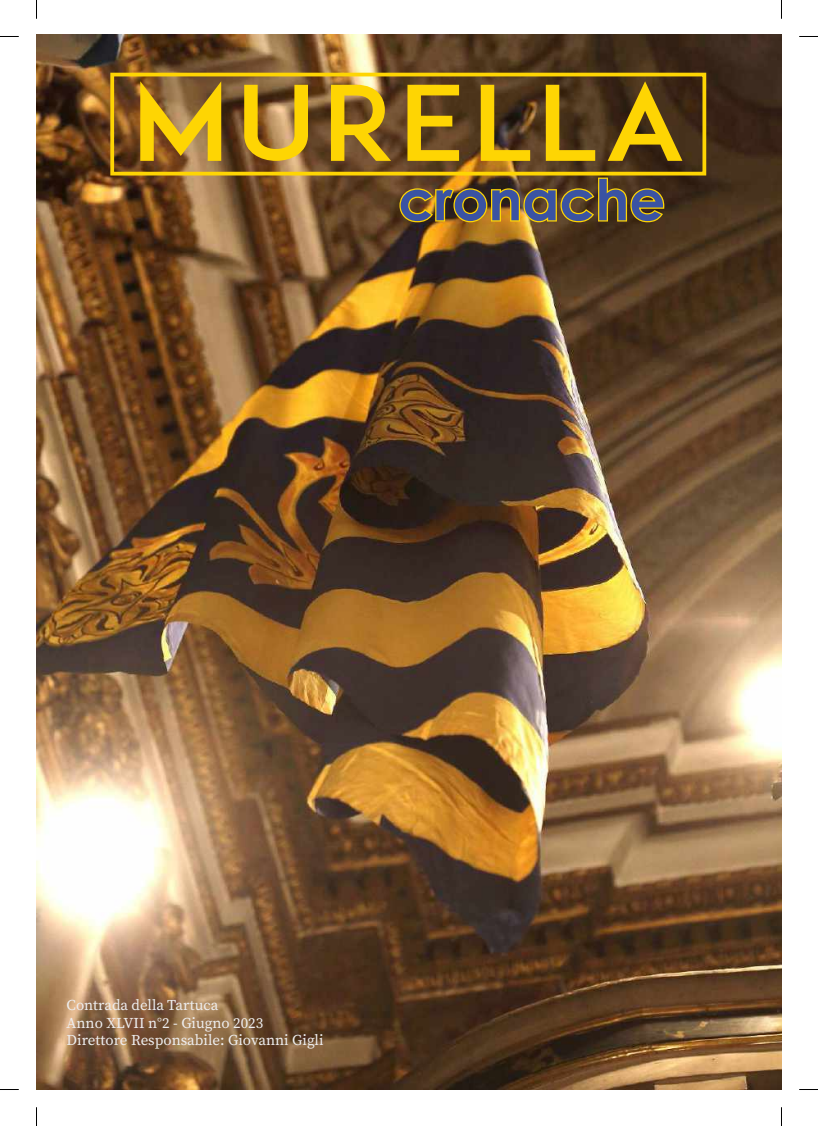
<style>
.page{position:relative;width:818px;height:1126px;background:#fff}
.page>*{position:absolute;margin:0;border:0;box-sizing:border-box;transform-origin:0 0}
.t1{font:102.5px "ADAM.CGPRO";letter-spacing:.05em;color:#fed503;scale:1.13 1}
.t2{font:700 56.25px "Century Gothic";color:#3a53a3}
.t3{font:15px/17.5px "Source Serif Pro";color:#eeeeef}
</style>
<div class="page">
<img style="left:36px;top:35px;width:745px;height:1054px">
<img style="left:398px;top:176px;width:267px;height:47px">
<div style="left:110px;top:73px;width:595px;height:102px;border:4px solid #fed503"></div>
<svg style="left:0;top:36px;width:19px;height:1px"></svg>
<svg style="left:799px;top:36px;width:18px;height:1px"></svg>
<svg style="left:0;top:1089px;width:19px;height:1px"></svg>
<svg style="left:799px;top:1089px;width:18px;height:1px"></svg>
<svg style="left:36px;top:0;width:1px;height:19px"></svg>
<svg style="left:36px;top:1107px;width:1px;height:18px"></svg>
<h1 class="t1" style="left:131px;top:61px;width:491px">MURELLA</h1>
<h2 class="t2" style="left:398px;top:157px;width:268px">cronache</h2>
<p class="t3" style="left:66px;top:996px;width:258px">Contrada della Tartuca<br>Anno XLVII n°2 - Giugno 2023<br>Direttore Responsabile: Giovanni Gigli</p>
</div>
